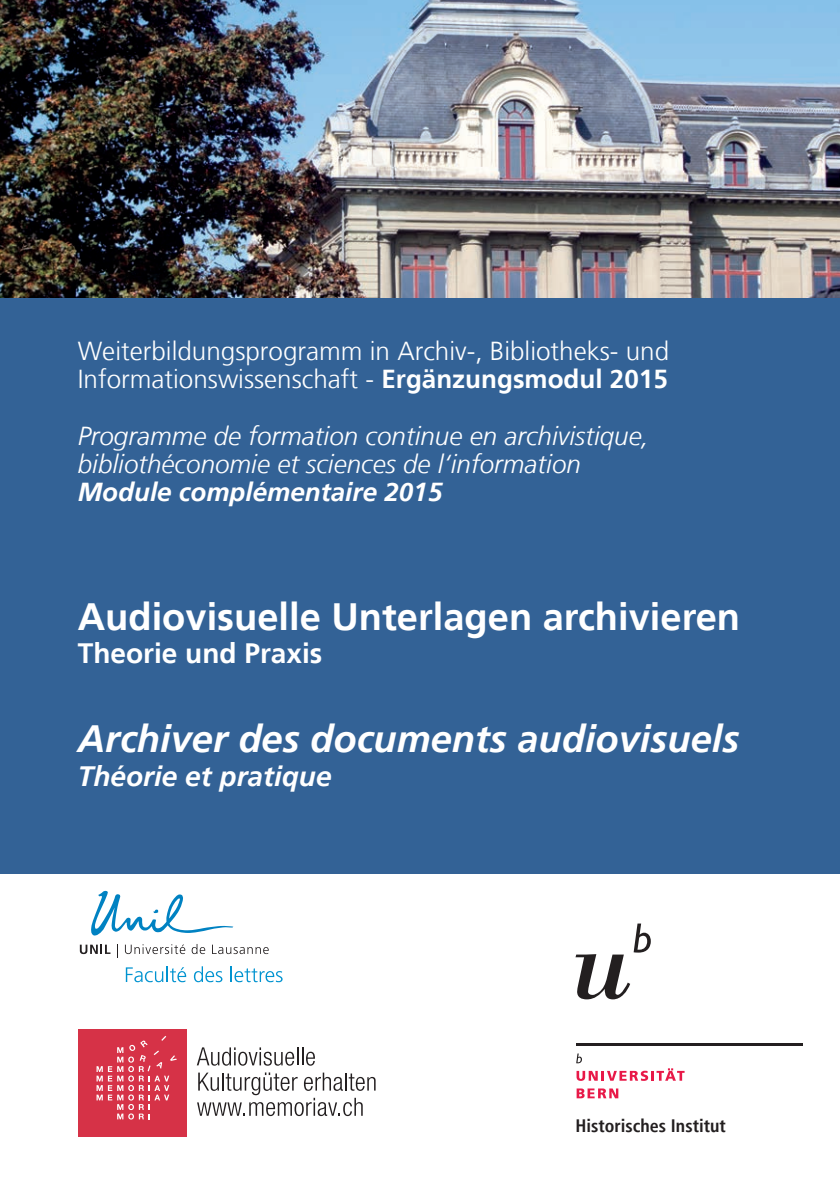
<style>
.page{position:relative;width:840px;height:1191px;background:#fff}
.page>*{position:absolute;margin:0;border:0;box-sizing:border-box;transform-origin:0 0}
.t1{font:700 38px "Frutiger";color:#fff}
.t2{font:italic 700 38px "Frutiger";color:#fff}
.t3{font:italic 700 28px "Frutiger";color:#fff}
.t4{font:700 28px "Frutiger";color:#fff}
.t5{font:300 26px/28px "Frutiger";color:#fff}
.t6{font:italic 300 26px/28px "Frutiger";color:#fff}
.t7{font:italic 700 26px "Frutiger";color:#fff}
.t8{font:700 condensed 18px "Frutiger";color:#231f20}
.s1{font-weight:700}
</style>
<div class="page">
<div style="left:0;top:297px;width:839px;height:576px;background:#336296"></div>
<img style="left:0;top:0;width:839px;height:297px">
<svg style="left:126px;top:966px;width:60px;height:16px"></svg>
<svg style="left:194px;top:966px;width:28px;height:16px"></svg>
<svg style="left:230px;top:966px;width:52px;height:16px"></svg>
<svg style="left:91px;top:891px;width:143px;height:45px"></svg>
<svg style="left:80px;top:944px;width:30px;height:10px"></svg>
<svg style="left:117px;top:944px;width:1px;height:13px"></svg>
<svg style="left:125px;top:944px;width:60px;height:10px"></svg>
<svg style="left:191px;top:944px;width:14px;height:10px"></svg>
<svg style="left:212px;top:944px;width:56px;height:10px"></svg>
<svg style="left:575px;top:923px;width:75px;height:76px"></svg>
<hr style="left:575px;top:1043px;width:226px;height:3px;background:#231f20">
<svg style="left:576px;top:1053px;width:108px;height:27px"></svg>
<svg style="left:576px;top:1088px;width:42px;height:10px"></svg>
<div style="left:79px;top:1029px;width:108px;height:108px;background:#d63247"></div>
<svg style="left:96px;top:1036px;width:81px;height:83px"></svg>
<svg style="left:197px;top:1047px;width:118px;height:18px"></svg>
<svg style="left:197px;top:1072px;width:178px;height:44px"></svg>
<p class="t5" style="left:78px;top:337px;width:592px">Weiterbildungsprogramm in Archiv-, Bibliotheks- und<br>Informationswissenschaft - <span class="s1">Ergänzungsmodul 2015</span></p>
<p class="t6" style="left:78px;top:422px;width:572px">Programme de formation continue en archivistique, bibliothéconomie et sciences de l‘information</p>
<p class="t7" style="left:78px;top:476px;width:366px">Module complémentaire 2015</p>
<h1 class="t1" style="left:78px;top:594px;width:663px">Audiovisuelle Unterlagen archivieren</h1>
<p class="t4" style="left:78px;top:637px;width:246px">Theorie und Praxis</p>
<h1 class="t2" style="left:78px;top:716px;width:662px">Archiver des documents audiovisuels</h1>
<p class="t3" style="left:78px;top:759px;width:255px">Théorie et pratique</p>
<p class="t8" style="left:575px;top:1114px;width:152px">Historisches Institut</p>
</div>
